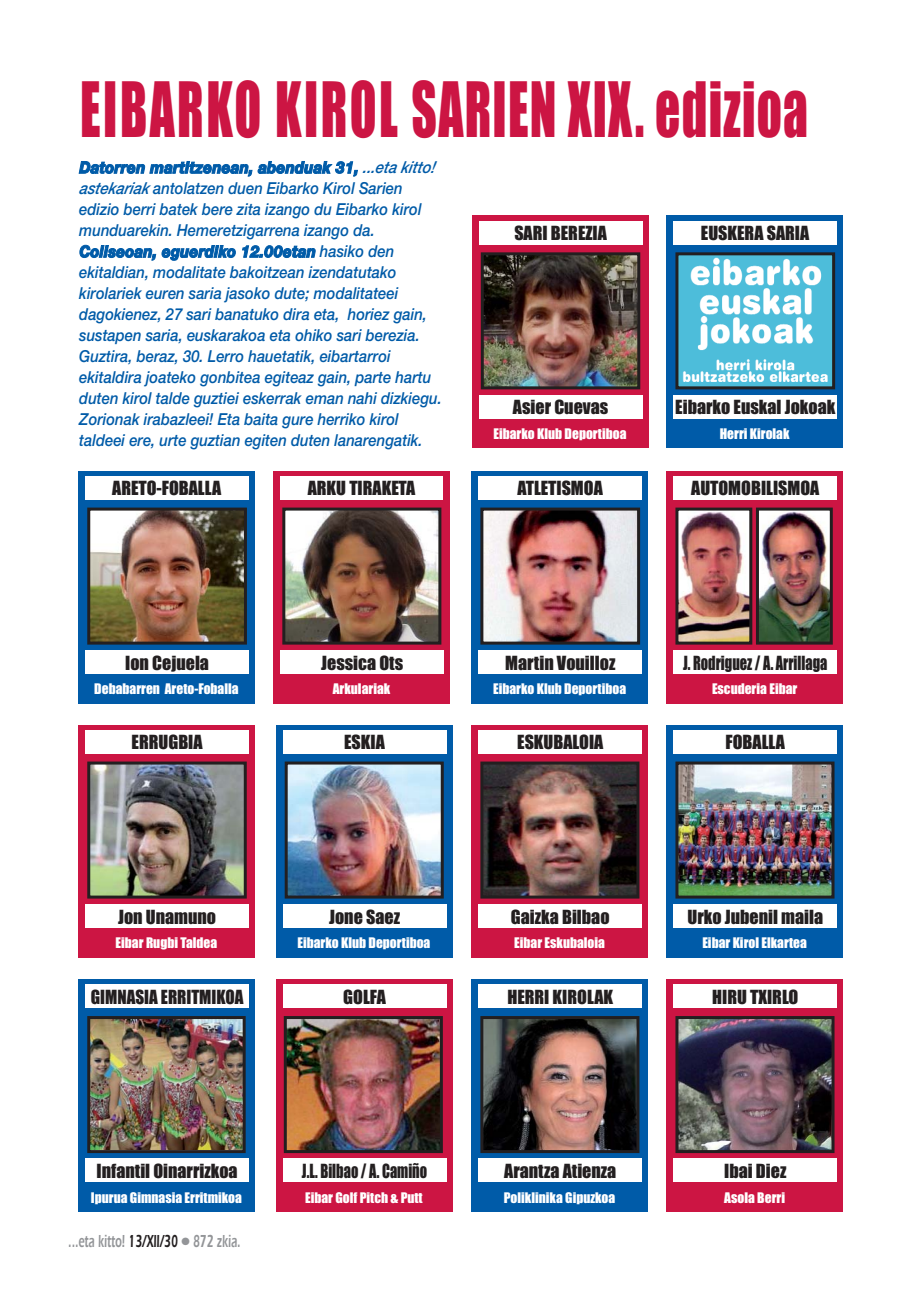
<style>
.page{position:relative;width:919px;height:1289px;background:#fff}
.page>*{position:absolute;margin:0;border:0;box-sizing:border-box;transform-origin:0 0}
.t1{font:70.5px "Impact";letter-spacing:.025em;color:#cc1543;scale:.7 1}
.t2{font:18px "Impact";color:#231f20}
.t3{font:18px "Impact";color:#231f20;scale:.8 1}
.t4{font:600 18px "Itc Eras";color:#939598;scale:.6 1}
.t5{font:18px "Impact";color:#231f20;scale:.95 1}
.t6{font:italic 500 16.5px/21px "Helvetica Neue";color:#005ba8;scale:.9 1}
.t7{font:13.5px "Impact";color:#fff}
.s1{font-weight:800}
.s2{color:#231f20}
</style>
<div class="page">
<div style="left:666px;top:979px;width:177px;height:232px;background:#cc1543"></div>
<img style="left:679px;top:1020px;width:151px;height:128px">
<div style="left:675px;top:1016px;width:159px;height:136px;border:3px solid #231f20"></div>
<div style="left:673px;top:984px;width:164px;height:24px;background:#fff"></div>
<div style="left:673px;top:1158px;width:164px;height:24px;background:#fff"></div>
<div style="left:471px;top:979px;width:177px;height:232px;background:#005ba8"></div>
<img style="left:484px;top:1020px;width:151px;height:129px">
<div style="left:480px;top:1016px;width:159px;height:137px;border:3px solid #231f20"></div>
<div style="left:478px;top:984px;width:164px;height:24px;background:#fff"></div>
<div style="left:478px;top:1158px;width:164px;height:24px;background:#fff"></div>
<div style="left:666px;top:725px;width:177px;height:232px;background:#005ba8"></div>
<img style="left:679px;top:765px;width:151px;height:129px">
<div style="left:675px;top:761px;width:159px;height:137px;border:3px solid #231f20"></div>
<div style="left:673px;top:730px;width:164px;height:23px;background:#fff"></div>
<div style="left:673px;top:904px;width:164px;height:23px;background:#fff"></div>
<div style="left:471px;top:725px;width:177px;height:232px;background:#cc1543"></div>
<img style="left:484px;top:765px;width:151px;height:129px">
<div style="left:480px;top:761px;width:159px;height:137px;border:3px solid #231f20"></div>
<div style="left:478px;top:730px;width:164px;height:23px;background:#fff"></div>
<div style="left:478px;top:904px;width:164px;height:23px;background:#fff"></div>
<div style="left:78px;top:725px;width:177px;height:232px;background:#cc1543"></div>
<img style="left:91px;top:765px;width:152px;height:129px">
<div style="left:87px;top:761px;width:160px;height:137px;border:3px solid #231f20"></div>
<div style="left:85px;top:730px;width:164px;height:23px;background:#fff"></div>
<div style="left:85px;top:904px;width:164px;height:23px;background:#fff"></div>
<div style="left:275px;top:725px;width:177px;height:232px;background:#005ba8"></div>
<img style="left:289px;top:765px;width:150px;height:129px">
<div style="left:285px;top:761px;width:158px;height:137px;border:3px solid #231f20"></div>
<div style="left:282px;top:730px;width:164px;height:23px;background:#fff"></div>
<div style="left:282px;top:904px;width:164px;height:23px;background:#fff"></div>
<div style="left:666px;top:471px;width:177px;height:232px;background:#cc1543"></div>
<img style="left:679px;top:511px;width:69px;height:129px">
<div style="left:675px;top:507px;width:77px;height:137px;border:3px solid #231f20"></div>
<div style="left:673px;top:476px;width:164px;height:23px;background:#fff"></div>
<div style="left:673px;top:650px;width:164px;height:23px;background:#fff"></div>
<div style="left:471px;top:471px;width:177px;height:232px;background:#005ba8"></div>
<img style="left:484px;top:511px;width:152px;height:129px">
<div style="left:480px;top:507px;width:160px;height:137px;border:3px solid #231f20"></div>
<div style="left:478px;top:476px;width:164px;height:23px;background:#fff"></div>
<div style="left:478px;top:650px;width:164px;height:23px;background:#fff"></div>
<div style="left:78px;top:979px;width:177px;height:232px;background:#005ba8"></div>
<img style="left:91px;top:1020px;width:151px;height:129px">
<div style="left:87px;top:1016px;width:159px;height:137px;border:3px solid #231f20"></div>
<div style="left:85px;top:984px;width:164px;height:24px;background:#fff"></div>
<div style="left:85px;top:1158px;width:164px;height:24px;background:#fff"></div>
<div style="left:275px;top:979px;width:177px;height:232px;background:#cc1543"></div>
<img style="left:288px;top:1020px;width:151px;height:129px">
<div style="left:284px;top:1016px;width:159px;height:137px;border:3px solid #231f20"></div>
<div style="left:282px;top:984px;width:164px;height:24px;background:#fff"></div>
<div style="left:282px;top:1158px;width:164px;height:24px;background:#fff"></div>
<div style="left:273px;top:471px;width:177px;height:232px;background:#cc1543"></div>
<img style="left:286px;top:511px;width:151px;height:129px">
<div style="left:282px;top:507px;width:159px;height:137px;border:3px solid #231f20"></div>
<div style="left:280px;top:476px;width:163px;height:23px;background:#fff"></div>
<div style="left:280px;top:650px;width:164px;height:23px;background:#fff"></div>
<div style="left:78px;top:471px;width:177px;height:232px;background:#005ba8"></div>
<img style="left:91px;top:511px;width:152px;height:129px">
<div style="left:87px;top:507px;width:160px;height:137px;border:3px solid #231f20"></div>
<div style="left:85px;top:476px;width:163px;height:23px;background:#fff"></div>
<div style="left:85px;top:650px;width:164px;height:23px;background:#fff"></div>
<div style="left:666px;top:216px;width:177px;height:232px;background:#005ba8"></div>
<img style="left:679px;top:256px;width:152px;height:129px">
<div style="left:675px;top:252px;width:160px;height:137px;border:3px solid #231f20"></div>
<div style="left:673px;top:221px;width:163px;height:23px;background:#fff"></div>
<div style="left:673px;top:395px;width:164px;height:23px;background:#fff"></div>
<div style="left:471px;top:216px;width:177px;height:232px;background:#cc1543"></div>
<img style="left:484px;top:256px;width:152px;height:129px">
<div style="left:480px;top:252px;width:160px;height:137px;border:3px solid #231f20"></div>
<div style="left:478px;top:221px;width:164px;height:23px;background:#fff"></div>
<div style="left:478px;top:395px;width:164px;height:23px;background:#fff"></div>
<img style="left:759px;top:511px;width:69px;height:129px">
<div style="left:755px;top:507px;width:77px;height:137px;border:3px solid #231f20"></div>
<h1 class="t1" style="left:80px;top:81px;width:1041px">EIBARKO KIROL SARIEN XIX. edizioa</h1>
<p class="t6" style="left:79px;top:158px;width:404px"><span class="s1">Datorren martitzenean, abenduak 31,</span> ...eta kitto! astekariak antolatzen duen Eibarko Kirol Sarien edizio berri batek bere zita izango du Eibarko kirol munduarekin. Hemeretzigarrena izango da.<br><span class="s1">Coliseoan, eguerdiko 12.00etan</span> hasiko den ekitaldian, modalitate bakoitzean izendatutako kirolariek euren saria jasoko dute; modalitateei dagokienez, 27 sari banatuko dira eta, horiez gain, sustapen saria, euskarakoa eta ohiko sari berezia.<br>Guztira, beraz, 30. Lerro hauetatik, eibartarroi ekitaldira joateko gonbitea egiteaz gain, parte hartu duten kirol talde guztiei eskerrak eman nahi dizkiegu.<br>Zorionak irabazleei! Eta baita gure herriko kirol taldeei ere, urte guztian egiten duten lanarengatik.</p>
<p class="t2" style="left:514px;top:226px;width:94px">SARI BEREZIA</p>
<p class="t2" style="left:700px;top:226px;width:110px">EUSKERA SARIA</p>
<p class="t2" style="left:513px;top:400px;width:97px">Asier Cuevas</p>
<p class="t7" style="left:493px;top:428px;width:134px">Eibarko Klub Deportiboa</p>
<p class="t2" style="left:675px;top:400px;width:162px">Eibarko Euskal Jokoak</p>
<p class="t7" style="left:719px;top:428px;width:71px">Herri Kirolak</p>
<p class="t2" style="left:112px;top:481px;width:110px">ARETO-FOBALLA</p>
<p class="t2" style="left:308px;top:481px;width:109px">ARKU TIRAKETA</p>
<p class="t2" style="left:517px;top:481px;width:87px">ATLETISMOA</p>
<p class="t2" style="left:691px;top:481px;width:130px">AUTOMOBILISMOA</p>
<p class="t2" style="left:125px;top:655px;width:85px">Ion Cejuela</p>
<p class="t7" style="left:94px;top:683px;width:146px">Debabarren Areto-Foballa</p>
<p class="t2" style="left:321px;top:655px;width:83px">Jessica Ots</p>
<p class="t7" style="left:333px;top:683px;width:59px">Arkulariak</p>
<p class="t2" style="left:505px;top:655px;width:112px">Martin Vouilloz</p>
<p class="t7" style="left:493px;top:683px;width:134px">Eibarko Klub Deportiboa</p>
<p class="t3" style="left:683px;top:655px;width:182px">J. Rodriguez / A. Arrillaga</p>
<p class="t7" style="left:712px;top:683px;width:87px">Escuderia Eibar</p>
<p class="t2" style="left:132px;top:735px;width:72px">ERRUGBIA</p>
<p class="t2" style="left:344px;top:735px;width:42px">ESKIA</p>
<p class="t2" style="left:517px;top:735px;width:88px">ESKUBALOIA</p>
<p class="t2" style="left:725px;top:735px;width:61px">FOBALLA</p>
<p class="t2" style="left:118px;top:909px;width:99px">Jon Unamuno</p>
<p class="t7" style="left:116px;top:937px;width:103px">Eibar Rugbi Taldea</p>
<p class="t2" style="left:329px;top:909px;width:72px">Jone Saez</p>
<p class="t7" style="left:297px;top:937px;width:134px">Eibarko Klub Deportiboa</p>
<p class="t2" style="left:511px;top:909px;width:100px">Gaizka Bilbao</p>
<p class="t7" style="left:514px;top:937px;width:92px">Eibar Eskubaloia</p>
<p class="t2" style="left:687px;top:909px;width:137px">Urko Jubenil maila</p>
<p class="t7" style="left:702px;top:937px;width:106px">Eibar Kirol Elkartea</p>
<p class="t5" style="left:91px;top:989px;width:162px">GIMNASIA ERRITMIKOA</p>
<p class="t2" style="left:343px;top:989px;width:44px">GOLFA</p>
<p class="t2" style="left:507px;top:989px;width:107px">HERRI KIROLAK</p>
<p class="t2" style="left:712px;top:989px;width:88px">HIRU TXIRLO</p>
<p class="t2" style="left:96px;top:1163px;width:143px">Infantil Oinarrizkoa</p>
<p class="t7" style="left:91px;top:1191px;width:153px">Ipurua Gimnasia Erritmikoa</p>
<p class="t3" style="left:302px;top:1163px;width:158px">J.L. Bilbao / A. Camiño</p>
<p class="t7" style="left:305px;top:1191px;width:119px">Eibar Golf Pitch &amp; Putt</p>
<p class="t2" style="left:504px;top:1163px;width:114px">Arantza Atienza</p>
<p class="t7" style="left:504px;top:1191px;width:113px">Poliklinika Gipuzkoa</p>
<p class="t2" style="left:724px;top:1163px;width:64px">Ibai Diez</p>
<p class="t7" style="left:724px;top:1191px;width:62px">Asola Berri</p>
<p class="t4" style="left:68px;top:1235px;width:289px">...eta kitto! <span class="s2">13/XII/30</span> ● 872 zkia.</p>
</div>
